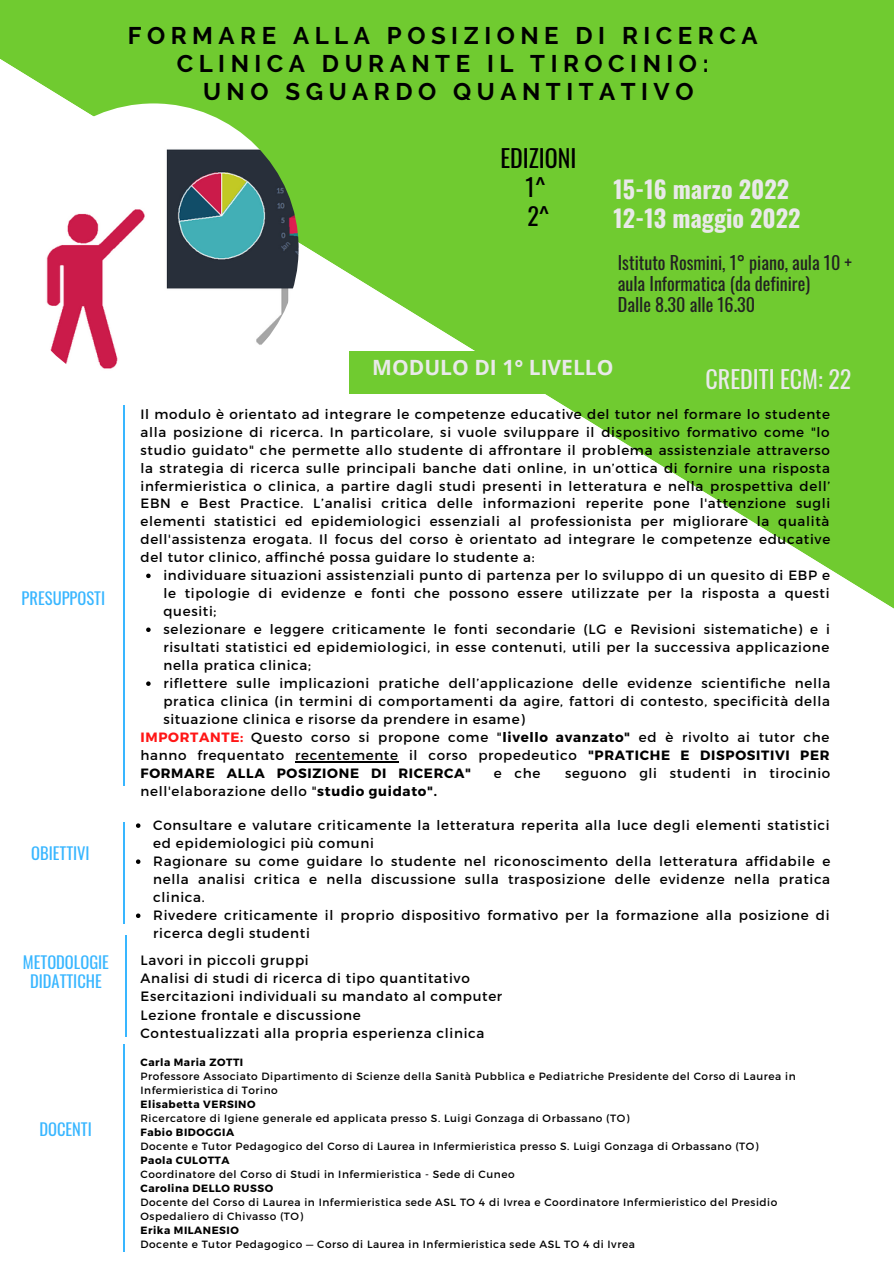
<style>
.page{position:relative;width:894px;height:1264px;background:#fff}
.page>*{position:absolute;margin:0;border:0;box-sizing:border-box;transform-origin:0 0}
.t1{font:700 24px/28.2px "Raleway";letter-spacing:.23em;color:#000;text-align:center}
.t2{font:700 24px/29.2px "Oswald";color:#e9e9e9}
.t3{font:24px "Oswald";color:#e9e9e9}
.t4{font:24px/29.2px "Oswald";color:#000;text-align:center}
.t5{font:700 21px "Open Sans";color:#e9e9e9}
.t6{font:18.15px/21.5px "Oswald";color:#222}
.t7{font:16.5px/19.2px "Oswald";color:#38b6ff;text-align:center}
.t8{font:13.5px/18px "Montserrat";letter-spacing:.05em;color:#000}
.t9{font:10.5px/14px "Montserrat";letter-spacing:.05em;color:#000}
.t10{font:700 10.5px "Montserrat";letter-spacing:.05em;color:#000}
.s1{font-weight:700;color:#ff1616}
.s2{font-weight:700}
</style>
<div class="page">
<svg style="left:0;top:0;width:893px;height:617px;fill:#70cb30"></svg>
<img style="left:9px;top:103px;width:289px;height:290px;border-radius:50%">
<div style="left:349px;top:351px;width:297px;height:42px;background:#70cb30"></div>
<svg style="left:146px;top:573px;width:5px;height:5px"></svg>
<svg style="left:146px;top:627px;width:5px;height:5px"></svg>
<svg style="left:146px;top:681px;width:5px;height:5px"></svg>
<hr style="left:295px;top:761px;width:103px;height:1px;background:#000">
<svg style="left:136px;top:823px;width:4px;height:4px"></svg>
<svg style="left:136px;top:859px;width:4px;height:5px"></svg>
<svg style="left:136px;top:913px;width:4px;height:5px"></svg>
<hr style="left:124px;top:405px;width:1px;height:381px;background:#38b6ff">
<hr style="left:123px;top:822px;width:1px;height:102px;background:#38b6ff">
<hr style="left:123px;top:1043px;width:1px;height:208px;background:#38b6ff">
<hr style="left:125px;top:935px;width:1px;height:102px;background:#38b6ff">
<p class="t7" style="left:22px;top:587px;width:85px">PRESUPPOSTI</p>
<p class="t7" style="left:31px;top:842px;width:60px">OBIETTIVI</p>
<p class="t7" style="left:23px;top:951px;width:87px">METODOLOGIE<br>DIDATTICHE</p>
<p class="t7" style="left:39px;top:1119px;width:54px">DOCENTI</p>
<h1 class="t1" style="left:128px;top:21px;width:631px">FORMARE ALLA POSIZIONE DI RICERCA<br>CLINICA DURANTE IL TIROCINIO:<br>UNO SGUARDO QUANTITATIVO</h1>
<h1 class="t4" style="left:500px;top:142px;width:77px">EDIZIONI<br>1^<br>2^</h1>
<h1 class="t2" style="left:613px;top:173px;width:188px">15-16 marzo 2022<br>12-13 maggio 2022</h1>
<h3 class="t6" style="left:617px;top:251px;width:236px">Istituto Rosmini, 1° piano, aula 10 + aula Informatica (da definire)<br>Dalle 8.30 alle 16.30</h3>
<h2 class="t5" style="left:372px;top:353px;width:243px">MODULO DI 1° LIVELLO</h2>
<h1 class="t3" style="left:705px;top:360px;width:147px">CREDITI ECM: 22</h1>
<p class="t8" style="left:140px;top:404px;width:691px;text-align:justify">Il modulo è orientato ad integrare le competenze educative del tutor nel formare lo studente alla posizione di ricerca. In particolare, si vuole sviluppare il dispositivo formativo come "lo studio guidato" che permette allo studente di affrontare il problema assistenziale attraverso la strategia di ricerca sulle principali banche dati online, in un’ottica di fornire una risposta infermieristica o clinica, a partire dagli studi presenti in letteratura e nella prospettiva dell’ EBN e Best Practice. L’analisi critica delle informazioni reperite pone l'attenzione sugli elementi statistici ed epidemiologici essenziali al professionista per migliorare la qualità dell'assistenza erogata. Il focus del corso è orientato ad integrare le competenze educative del tutor clinico, affinché possa guidare lo studente a:</p>
<p class="t8" style="left:163px;top:566px;width:668px">individuare situazioni assistenziali punto di partenza per lo sviluppo di un quesito di EBP e le tipologie di evidenze e fonti che possono essere utilizzate per la risposta a questi quesiti;<br>selezionare e leggere criticamente le fonti secondarie (LG e Revisioni sistematiche) e i risultati statistici ed epidemiologici, in esse contenuti, utili per la successiva applicazione nella pratica clinica;<br>riflettere sulle implicazioni pratiche dell’applicazione delle evidenze scientifiche nella pratica clinica (in termini di comportamenti da agire, fattori di contesto, specificità della situazione clinica e risorse da prendere in esame)</p>
<p class="t8" style="left:140px;top:727px;width:690px;text-align:justify"><span class="s1">IMPORTANTE:</span> Questo corso si propone come "<span class="s2">livello avanzato"</span> ed è rivolto ai tutor che hanno frequentato recentemente il corso propedeutico <span class="s2">"PRATICHE E DISPOSITIVI PER FORMARE ALLA POSIZIONE DI RICERCA"</span></p>
<p class="t8" style="left:494px;top:763px;width:48px">e che</p>
<p class="t8" style="left:565px;top:763px;width:267px">seguono gli studenti in tirocinio</p>
<p class="t8" style="left:140px;top:781px;width:298px">nell'elaborazione dello "<span class="s2">studio guidato".</span></p>
<p class="t8" style="left:153px;top:815px;width:678px">Consultare e valutare criticamente la letteratura reperita alla luce degli elementi statistici ed epidemiologici più comuni<br>Ragionare su come guidare lo studente nel riconoscimento della letteratura affidabile e nella analisi critica e nella discussione sulla trasposizione delle evidenze nella pratica clinica.<br>Rivedere criticamente il proprio dispositivo formativo per la formazione alla posizione di ricerca degli studenti</p>
<p class="t8" style="left:140px;top:950px;width:363px">Lavori in piccoli gruppi<br>Analisi di studi di ricerca di tipo quantitativo Esercitazioni individuali su mandato al computer Lezione frontale e discussione<br>Contestualizzati alla propria esperienza clinica</p>
<p class="t10" style="left:140px;top:1055px;width:104px">Carla Maria ZOTTI</p>
<p class="t9" style="left:140px;top:1068px;width:656px">Professore Associato Dipartimento di Scienze della Sanità Pubblica e Pediatriche Presidente del Corso di Laurea in<br>Infermieristica di Torino</p>
<p class="t10" style="left:140px;top:1097px;width:116px">Elisabetta VERSINO</p>
<p class="t9" style="left:140px;top:1110px;width:490px">Ricercatore di Igiene generale ed applicata presso S. Luigi Gonzaga di Orbassano (TO)</p>
<p class="t10" style="left:140px;top:1125px;width:95px">Fabio BIDOGGIA</p>
<p class="t9" style="left:140px;top:1138px;width:619px">Docente e Tutor Pedagogico del Corso di Laurea in Infermieristica presso S. Luigi Gonzaga di Orbassano (TO)</p>
<p class="t10" style="left:140px;top:1153px;width:91px">Paola CULOTTA</p>
<p class="t9" style="left:140px;top:1166px;width:375px">Coordinatore del Corso di Studi in Infermieristica - Sede di Cuneo</p>
<p class="t10" style="left:140px;top:1181px;width:134px">Carolina DELLO RUSSO</p>
<p class="t9" style="left:140px;top:1194px;width:638px">Docente del Corso di Laurea in Infermieristica sede ASL TO 4 di Ivrea e Coordinatore Infermieristico del Presidio<br>Ospedaliero di Chivasso (TO)</p>
<p class="t10" style="left:140px;top:1223px;width:100px">Erika MILANESIO</p>
<p class="t9" style="left:140px;top:1236px;width:495px">Docente e Tutor Pedagogico — Corso di Laurea in Infermieristica sede ASL TO 4 di Ivrea</p>
</div>
